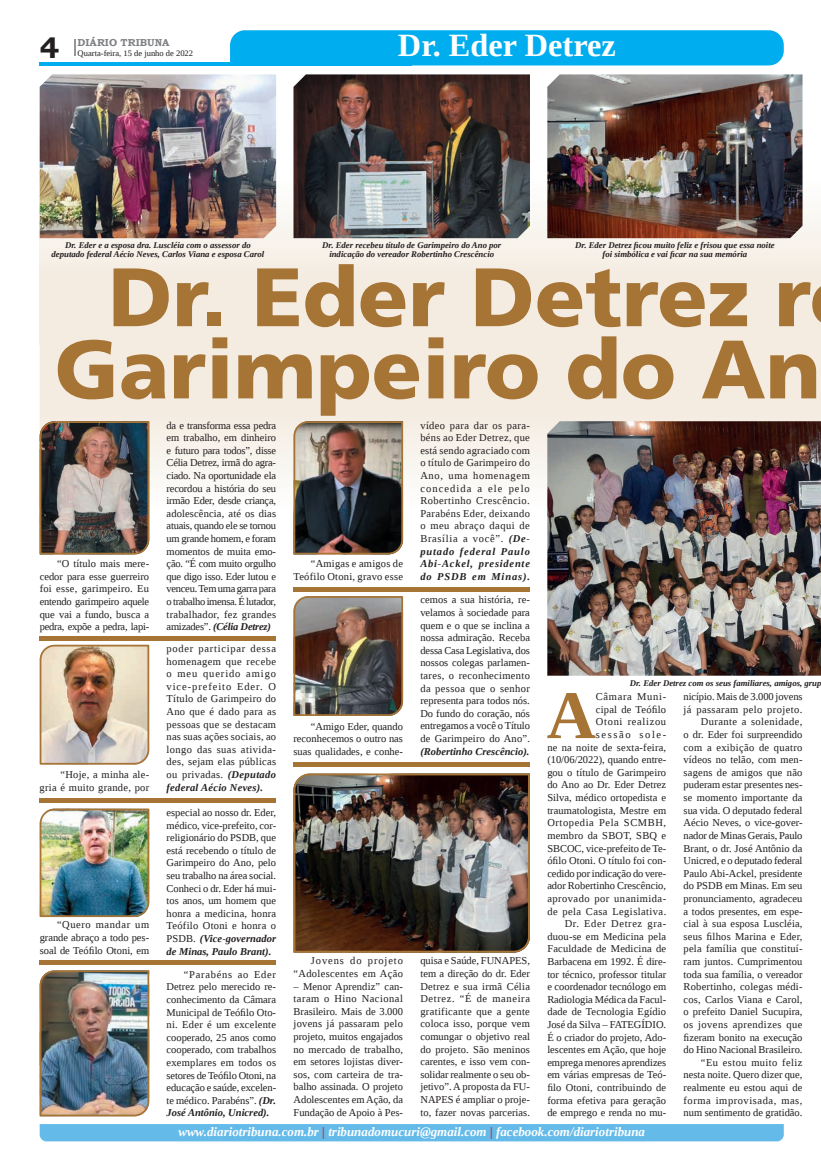
<style>
.page{position:relative;width:821px;height:1166px;background:#fff}
.page>*{position:absolute;margin:0;border:0;box-sizing:border-box;transform-origin:0 0}
.t1{font:900 82.69px/72.2px "Frutiger LT Std";color:#a67435;text-align:center}
.t2{font:700 68.25px "Liberation Serif";color:#a67435}
.t3{font:700 32.38px "Liberation Serif";color:#fff}
.t4{font:700 29.31px "Bookman Old Style";color:#231f20}
.t5{font:italic 700 12.95px "Liberation Serif";color:#fff}
.t6{font:10.5px/12.6px "Liberation Serif";color:#231f20;text-align:justify}
.t7{font:10.5px/12.6px "Liberation Serif";letter-spacing:.02em;color:#231f20;text-align:right}
.t8{font:10.5px/12.6px "Liberation Serif";letter-spacing:.025em;color:#231f20;text-align:right}
.t9{font:10.5px/12.6px "Liberation Serif";letter-spacing:.03em;color:#231f20;text-align:right}
.t10{font:italic 700 10.5px "Liberation Serif";color:#231f20}
.t11{font:700 10.06px "Bookman Old Style";color:#808285}
.t12{font:italic 700 8.75px/9.6px "Liberation Serif";color:#231f20;text-align:center}
.t13{font:8.4px "Liberation Serif";color:#231f20}
.s1{font-weight:700;font-style:italic}
.s2{color:#ee1d23}
</style>
<div class="page">
<svg style="left:40px;top:345px;width:781px;height:182px"></svg>
<div style="left:40px;top:162px;width:781px;height:182px;background:#f4ece1"></div>
<svg style="left:74px;top:39px;width:2px;height:17px"></svg>
<hr style="left:40px;top:62px;width:372px;height:3px;background:#00aeef">
<div style="left:230px;top:30px;width:554px;height:35px;background:#00aeef"></div>
<div style="left:40px;top:1124px;width:744px;height:17px;background:#64bae9"></div>
<img style="left:40px;top:421px;width:109px;height:133px">
<img style="left:40px;top:645px;width:109px;height:119px">
<img style="left:294px;top:421px;width:109px;height:133px">
<img style="left:40px;top:970px;width:109px;height:146px">
<img style="left:294px;top:773px;width:236px;height:179px">
<img style="left:40px;top:808px;width:109px;height:109px">
<div style="left:40px;top:798px;width:236px;height:5px;background:#a67435"></div>
<div style="left:40px;top:960px;width:236px;height:5px;background:#a67435"></div>
<div style="left:294px;top:762px;width:236px;height:5px;background:#a67435"></div>
<div style="left:40px;top:636px;width:236px;height:5px;background:#a67435"></div>
<div style="left:294px;top:587px;width:236px;height:5px;background:#a67435"></div>
<img style="left:40px;top:74px;width:236px;height:164px">
<img style="left:294px;top:74px;width:236px;height:164px">
<img style="left:547px;top:421px;width:274px;height:255px">
<img style="left:547px;top:74px;width:256px;height:164px">
<img style="left:294px;top:596px;width:109px;height:120px">
<h3 class="t4" style="left:40px;top:27px;width:21px">4</h3>
<p class="t11" style="left:78px;top:35px;width:93px">DIÁRIO TRIBUNA</p>
<p class="t13" style="left:78px;top:48px;width:117px">Quarta-feira, 15 de junho de 2022</p>
<h3 class="t3" style="left:398px;top:24px;width:219px">Dr. Eder Detrez</h3>
<p class="t12" style="left:52px;top:240px;width:214px">Dr. Eder e a esposa dra. Luscléia com o assessor do deputado federal Aécio Neves, Carlos Viana e esposa Carol</p>
<p class="t12" style="left:322px;top:240px;width:181px">Dr. Eder recebeu título de Garimpeiro do Ano por indicação do vereador Robertinho Crescêncio</p>
<p class="t12" style="left:575px;top:240px;width:201px">Dr. Eder Detrez ficou muito feliz e frisou que essa noite foi simbólica e vai ficar na sua memória</p>
<h1 class="t1" style="left:55px;top:261px;width:768px">Dr. Eder Detrez r<br>Garimpeiro do An</h1>
<p class="t6" style="left:167px;top:419px;width:111px">da e transforma essa pedra em trabalho, em dinheiro e futuro para todos”, disse Célia Detrez, irmã do agra&shy;ciado. Na oportunidade ela recordou a história do seu irmão Eder, desde criança, adolescência, até os dias atuais, quando ele se tornou um grande homem, e foram momentos de muita emo&shy;ção. “É com muito orgulho que digo isso. Eder lutou e venceu. Tem uma garra para o trabalho imensa. É lutador, trabalhador, fez grandes amizades”. <span class="s1">(Célia Detrez)</span></p>
<p class="t6" style="left:420px;top:419px;width:111px">vídeo para dar os para&shy;béns ao Eder Detrez, que está sendo agraciado com o título de Garimpeiro do Ano, uma homenagem concedida a ele pelo Robertinho Crescêncio.<br>Parabéns Eder, deixando o meu abraço daqui de Brasília a você”. <span class="s1">(De&shy;putado federal Paulo Abi-Ackel, presidente do PSDB em Minas).</span></p>
<p class="t6" style="left:40px;top:557px;width:111px;text-indent:17px">“O título mais mere&shy;cedor para esse guerreiro foi esse, garimpeiro. Eu entendo garimpeiro aquele que vai a fundo, busca a pedra, expõe a pedra, lapi-</p>
<p class="t7" style="left:293px;top:557px;width:111px">“Amigas e amigos de<br>Teófilo Otoni, gravo esse</p>
<p class="t6" style="left:420px;top:593px;width:111px">cemos a sua história, re&shy;velamos à sociedade para quem e o que se inclina a nossa admiração. Receba dessa Casa Legislativa, dos nossos colegas parlamen&shy;tares, o reconhecimento da pessoa que o senhor representa para todos nós.<br>Do fundo do coração, nós entregamos a você o Título de Garimpeiro do Ano”.</p>
<p class="t10" style="left:420px;top:744px;width:111px">(Robertinho Crescêncio).</p>
<p class="t6" style="left:167px;top:642px;width:111px">poder participar dessa homenagem que recebe o meu querido amigo vice-prefeito Eder. O Título de Garimpeiro do Ano que é dado para as pessoas que se destacam nas suas ações sociais, ao longo das suas ativida&shy;des, sejam elas públicas ou privadas. <span class="s1">(Deputado federal Aécio Neves).</span></p>
<p class="t6" style="left:293px;top:720px;width:111px;text-indent:17px">“Amigo Eder, quando reconhecemos o outro nas suas qualidades, e conhe-</p>
<p class="t8" style="left:40px;top:768px;width:111px">“Hoje, a minha ale-<br>gria é muito grande, por</p>
<p class="t6" style="left:40px;top:918px;width:111px;text-indent:17px">“Quero mandar um grande abraço a todo pes&shy;soal de Teófilo Otoni, em</p>
<p class="t6" style="left:167px;top:806px;width:111px">especial ao nosso dr. Eder, médico, vice-prefeito, cor&shy;religionário do PSDB, que está recebendo o título de Garimpeiro do Ano, pelo seu trabalho na área social.<br>Conheci o dr. Eder há mui&shy;tos anos, um homem que honra a medicina, honra Teófilo Otoni e honra o PSDB. <span class="s1">(Vice-governador de Minas, Paulo Brant).</span></p>
<p class="t6" style="left:167px;top:968px;width:111px;text-indent:17px">“Parabéns ao Eder Detrez pelo merecido re&shy;conhecimento da Câmara Municipal de Teófilo Oto&shy;ni. Eder é um excelente cooperado, 25 anos como cooperado, com trabalhos exemplares em todos os setores de Teófilo Otoni, na educação e saúde, excelen&shy;te médico. Parabéns”. <span class="s1">(Dr.<br>José Antônio, Unicred).</span></p>
<p class="t9" style="left:293px;top:954px;width:111px">Jovens do projeto “Adolescentes em Ação</p>
<p class="t6" style="left:293px;top:979px;width:111px">– Menor Aprendiz” can&shy;taram o Hino Nacional Brasileiro. Mais de 3.000 jovens já passaram pelo projeto, muitos engajados no mercado de trabalho, em setores lojistas diver&shy;sos, com carteira de tra&shy;balho assinada. O projeto Adolescentes em Ação, da Fundação de Apoio à Pes-</p>
<p class="t6" style="left:420px;top:954px;width:111px">quisa e Saúde, FUNAPES, tem a direção do dr. Eder Detrez e sua irmã Célia Detrez. “É de maneira gratificante que a gente coloca isso, porque vem comungar o objetivo real do projeto. São meninos carentes, e isso vem con&shy;solidar realmente o seu ob&shy;jetivo”. A proposta da FU-NAPES é ampliar o proje&shy;to, fazer novas parcerias.</p>
<p class="t12" style="left:630px;top:678px;width:193px">Dr. Eder Detrez com os seus familiares, amigos, grup</p>
<p class="t6" style="left:547px;top:690px;width:120px;text-align:right">Câmara Muni-<br>cipal de Teófilo<br>Otoni realizou<br>sessão sole-<br>ne na noite de sexta-feira, (10/06/2022), quando entre&shy;gou o título de Garimpeiro do Ano ao Dr. Eder Detrez<br>Silva, médico ortopedista e traumatologista, Mestre em<br>Ortopedia Pela SCMBH, membro da SBOT, SBQ e<br>SBCOC, vice-prefeito de Te&shy;ófilo Otoni. O título foi con&shy;cedido por indicação do vere&shy;ador Robertinho Crescêncio, aprovado por unanimida&shy;de pela Casa Legislativa.<br>Dr. Eder Detrez gra&shy;duou-se em Medicina pela<br>Faculdade de Medicina de<br>Barbacena em 1992. É dire&shy;tor técnico, professor titular e coordenador tecnólogo em<br>Radiologia Médica da Facul&shy;dade de Tecnologia Egídio<br>José da Silva – FATEGÍDIO.<br>É o criador do projeto, Ado&shy;lescentes em Ação, que hoje emprega menores aprendizes em várias empresas de Teó&shy;filo Otoni, contribuindo de forma efetiva para geração de emprego e renda no mu-</p>
<p class="t6" style="left:684px;top:690px;width:120px;text-align:right">nicípio. Mais de 3.000 jovens já passaram pelo projeto.<br>Durante a solenidade,<br>o dr. Eder foi surpreendido com a exibição de quatro vídeos no telão, com men&shy;sagens de amigos que não puderam estar presentes nes&shy;se momento importante da sua vida. O deputado federal<br>Aécio Neves, o vice-gover&shy;nador de Minas Gerais, Paulo<br>Brant, o dr. José Antônio da<br>Unicred, e o deputado federal<br>Paulo Abi-Ackel, presidente do PSDB em Minas. Em seu pronunciamento, agradeceu a todos presentes, em espe&shy;cial à sua esposa Luscléia, seus filhos Marina e Eder, pela família que constituí&shy;ram juntos. Cumprimentou toda sua família, o vereador<br>Robertinho, colegas médi&shy;cos, Carlos Viana e Carol, o prefeito Daniel Sucupira, os jovens aprendizes que fizeram bonito na execução do Hino Nacional Brasileiro. “Eu estou muito feliz nesta noite. Quero dizer que, realmente eu estou aqui de forma improvisada, mas, num sentimento de gratidão.</p>
<h2 class="t2" style="left:547px;top:669px;width:51px">A</h2>
<p class="t5" style="left:178px;top:1123px;width:468px">www.diariotribuna.com.br <span class="s2">|</span> tribunadomucuri@gmail.com <span class="s2">|</span> facebook.com/diariotribuna</p>
</div>
